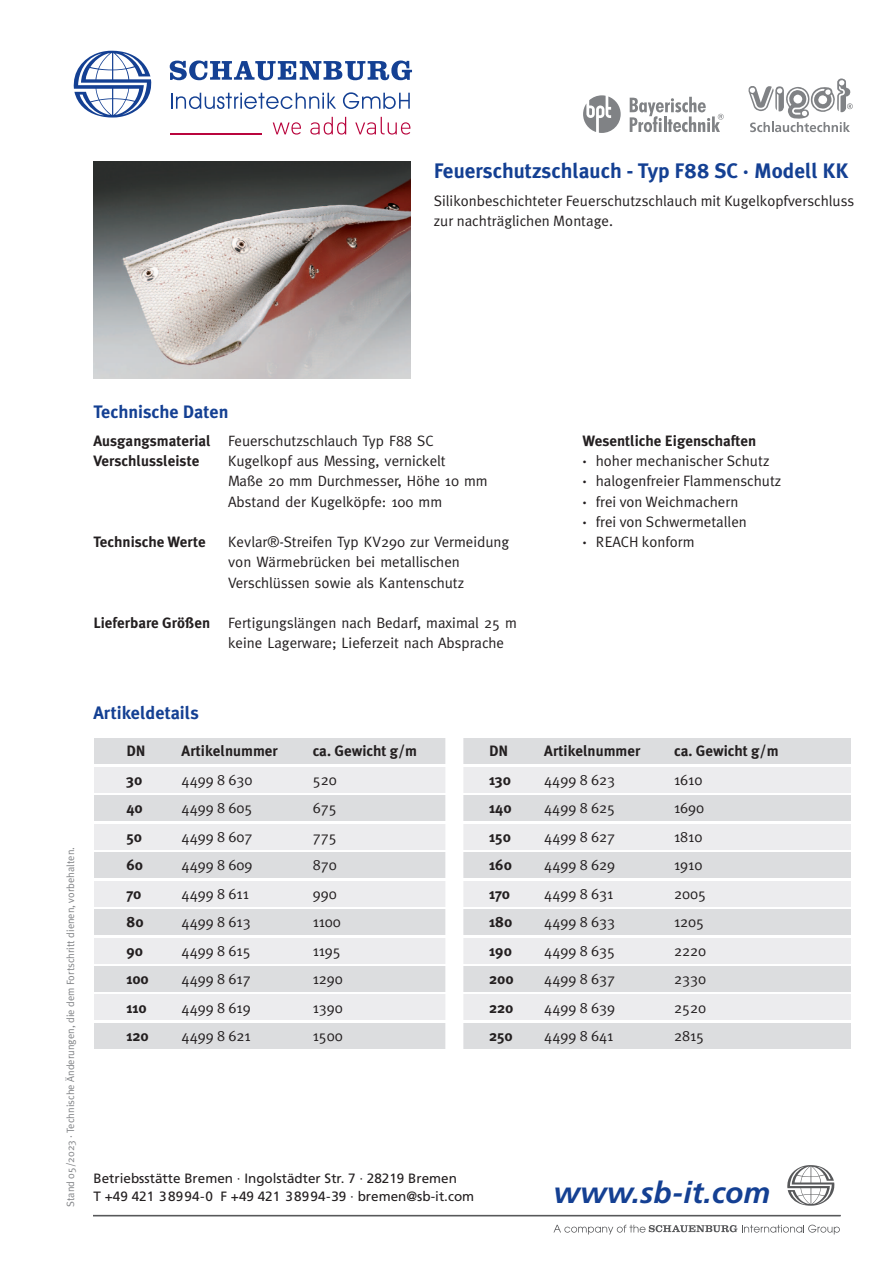
<style>
.page{position:relative;width:893px;height:1263px;background:#fff}
.page>*{position:absolute;margin:0;border:0;box-sizing:border-box;transform-origin:0 0}
.t1{font:italic 700 30px "Frutiger";color:#144093}
.t2{font:700 21px "Meta Plus";color:#144093}
.t3{font:700 18px "Meta Plus";color:#144093}
.t4{font:15px/28.5px "Meta Plus Normal";color:#231f20}
.t5{font:15px/20.2px "Meta";color:#231f20}
.t6{font:700 15px "Meta Plus";color:#231f20}
.t7{font:13.5px "Frutiger";color:#231f20}
.t8{font:10.5px "Meta Plus Normal";color:#808285}
.s1{font-family:"Meta Plus";font-weight:700}
</style>
<div class="page">
<svg style="left:74px;top:51px;width:78px;height:67px"></svg>
<svg style="left:171px;top:93px;width:165px;height:16px"></svg>
<svg style="left:343px;top:92px;width:67px;height:17px"></svg>
<svg style="left:170px;top:60px;width:242px;height:20px"></svg>
<svg style="left:273px;top:122px;width:28px;height:13px"></svg>
<svg style="left:310px;top:117px;width:36px;height:18px"></svg>
<svg style="left:355px;top:117px;width:55px;height:18px"></svg>
<hr style="left:170px;top:133px;width:92px;height:1px;background:#b9053d">
<svg style="left:787px;top:1165px;width:47px;height:41px"></svg>
<svg style="left:94px;top:1215px;width:746px;height:1px"></svg>
<svg style="left:553px;top:1225px;width:287px;height:9px"></svg>
<svg style="left:748px;top:78px;width:105px;height:54px"></svg>
<svg style="left:583px;top:95px;width:38px;height:38px"></svg>
<svg style="left:630px;top:97px;width:94px;height:35px"></svg>
<div style="left:94px;top:738px;width:756px;height:26px;background:#dcdddf"></div>
<div style="left:94px;top:767px;width:756px;height:25px;background:#ececee"></div>
<div style="left:94px;top:795px;width:756px;height:26px;background:#dcdddf"></div>
<div style="left:94px;top:824px;width:756px;height:25px;background:#ececee"></div>
<div style="left:94px;top:852px;width:756px;height:26px;background:#dcdddf"></div>
<div style="left:94px;top:881px;width:756px;height:25px;background:#ececee"></div>
<div style="left:94px;top:909px;width:756px;height:26px;background:#dcdddf"></div>
<div style="left:94px;top:938px;width:756px;height:25px;background:#ececee"></div>
<div style="left:94px;top:966px;width:756px;height:26px;background:#dcdddf"></div>
<div style="left:94px;top:995px;width:756px;height:25px;background:#ececee"></div>
<div style="left:94px;top:1023px;width:756px;height:26px;background:#dcdddf"></div>
<div style="left:445px;top:680px;width:18px;height:462px;background:#fff"></div>
<img style="left:94px;top:162px;width:316px;height:216px">
<h2 class="t2" style="left:434px;top:163px;width:416px">Feuerschutzschlauch - Typ F88 SC · Modell KK</h2>
<p class="t4" style="left:434px;top:192px;width:422px;line-height:20.2px">Silikonbeschichteter Feuerschutzschlauch mit Kugelkopfverschluss zur nachträglichen Montage.</p>
<p class="t3" style="left:94px;top:405px;width:136px">Technische Daten</p>
<p class="t5" style="left:94px;top:432px;width:341px"><span class="s1">Ausgangsmaterial</span> Feuerschutzschlauch Typ F88 SC</p>
<p class="t6" style="left:94px;top:455px;width:107px">Verschlussleiste</p>
<p class="t5" style="left:228px;top:452px;width:261px">Kugelkopf aus Messing, vernickelt<br>Maße 20 mm Durchmesser, Höhe 10 mm<br>Abstand der Kugelköpfe: 100 mm</p>
<p class="t6" style="left:94px;top:536px;width:114px">Technische Werte</p>
<p class="t5" style="left:228px;top:533px;width:283px">Kevlar®-Streifen Typ KV290 zur Vermeidung von Wärmebrücken bei metallischen<br>Verschlüssen sowie als Kantenschutz</p>
<p class="t5" style="left:228px;top:614px;width:290px;text-indent:-135px"><span class="s1">Lieferbare Größen</span> Fertigungslängen nach Bedarf, maximal 25 m keine Lagerware; Lieferzeit nach Absprache</p>
<p class="t6" style="left:583px;top:435px;width:175px">Wesentliche Eigenschaften</p>
<p class="t4" style="left:583px;top:452px;width:200px;line-height:20.2px"><span class="s1">·</span> hoher mechanischer Schutz<br><span class="s1">·</span> halogenfreier Flammenschutz <span class="s1">·</span> frei von Weichmachern<br><span class="s1">·</span> frei von Schwermetallen<br><span class="s1">·</span> REACH konform</p>
<p class="t8" style="left:67px;top:1207px;width:361px;rotate:-90deg">Stand 05/2023 · Technische Änderungen, die dem Fortschritt dienen, vorbehalten.</p>
<p class="t3" style="left:94px;top:706px;width:107px">Artikeldetails</p>
<p class="t6" style="left:126px;top:745px;width:21px">DN</p>
<p class="t6" style="left:182px;top:745px;width:98px">Artikelnummer</p>
<p class="t6" style="left:126px;top:774px;width:17px">30</p>
<p class="t4" style="left:182px;top:767px;width:72px">4499 8 630</p>
<p class="t6" style="left:126px;top:802px;width:18px">40</p>
<p class="t4" style="left:182px;top:795px;width:72px">4499 8 605</p>
<p class="t6" style="left:126px;top:831px;width:17px">50</p>
<p class="t4" style="left:182px;top:824px;width:72px">4499 8 607</p>
<p class="t6" style="left:126px;top:859px;width:18px">60</p>
<p class="t4" style="left:182px;top:852px;width:72px">4499 8 609</p>
<p class="t6" style="left:126px;top:888px;width:16px">70</p>
<p class="t4" style="left:182px;top:881px;width:69px">4499 8 611</p>
<p class="t6" style="left:126px;top:916px;width:19px">80</p>
<p class="t4" style="left:182px;top:909px;width:71px">4499 8 613</p>
<p class="t6" style="left:126px;top:945px;width:18px">90</p>
<p class="t4" style="left:182px;top:938px;width:71px">4499 8 615</p>
<p class="t6" style="left:126px;top:973px;width:24px">100</p>
<p class="t4" style="left:182px;top:966px;width:71px">4499 8 617</p>
<p class="t6" style="left:126px;top:1002px;width:22px">110</p>
<p class="t4" style="left:182px;top:995px;width:71px">4499 8 619</p>
<p class="t6" style="left:126px;top:1030px;width:24px">120</p>
<p class="t4" style="left:182px;top:1023px;width:71px">4499 8 621</p>
<p class="t6" style="left:313px;top:745px;width:106px">ca. Gewicht g/m</p>
<p class="t4" style="left:313px;top:767px;width:32px">520<br>675<br>775<br>870<br>990<br>1100<br>1195<br>1290<br>1390<br>1500</p>
<p class="t6" style="left:489px;top:745px;width:21px">DN</p>
<p class="t6" style="left:544px;top:745px;width:98px">Artikelnummer</p>
<p class="t6" style="left:489px;top:774px;width:23px">130</p>
<p class="t4" style="left:544px;top:767px;width:72px">4499 8 623</p>
<p class="t6" style="left:489px;top:802px;width:24px">140</p>
<p class="t4" style="left:544px;top:795px;width:72px">4499 8 625</p>
<p class="t6" style="left:489px;top:831px;width:23px">150</p>
<p class="t4" style="left:544px;top:824px;width:72px">4499 8 627</p>
<p class="t6" style="left:489px;top:859px;width:24px">160</p>
<p class="t4" style="left:544px;top:852px;width:72px">4499 8 629</p>
<p class="t6" style="left:489px;top:888px;width:22px">170</p>
<p class="t4" style="left:544px;top:881px;width:71px">4499 8 631</p>
<p class="t6" style="left:489px;top:916px;width:25px">180</p>
<p class="t4" style="left:544px;top:909px;width:72px">4499 8 633</p>
<p class="t6" style="left:489px;top:945px;width:24px">190</p>
<p class="t4" style="left:544px;top:938px;width:72px">4499 8 635</p>
<p class="t6" style="left:489px;top:973px;width:26px">200</p>
<p class="t4" style="left:544px;top:966px;width:72px">4499 8 637</p>
<p class="t6" style="left:489px;top:1002px;width:26px">220</p>
<p class="t4" style="left:544px;top:995px;width:72px">4499 8 639</p>
<p class="t6" style="left:489px;top:1030px;width:25px">250</p>
<p class="t4" style="left:544px;top:1023px;width:71px">4499 8 641</p>
<p class="t6" style="left:674px;top:745px;width:106px">ca. Gewicht g/m</p>
<p class="t4" style="left:674px;top:767px;width:34px">1610<br>1690<br>1810<br>1910<br>2005<br>1205<br>2220<br>2330<br>2520<br>2815</p>
<p class="t7" style="left:94px;top:1173px;width:365px">Betriebsstätte Bremen · Ingolstädter Str. 7 · 28219 Bremen</p>
<p class="t7" style="left:94px;top:1191px;width:382px">T +49 421 38994-0 F +49 421 38994-39 · bremen@sb-it.com</p>
<h1 class="t1" style="left:553px;top:1180px;width:218px">www.sb-it.com</h1>
</div>
